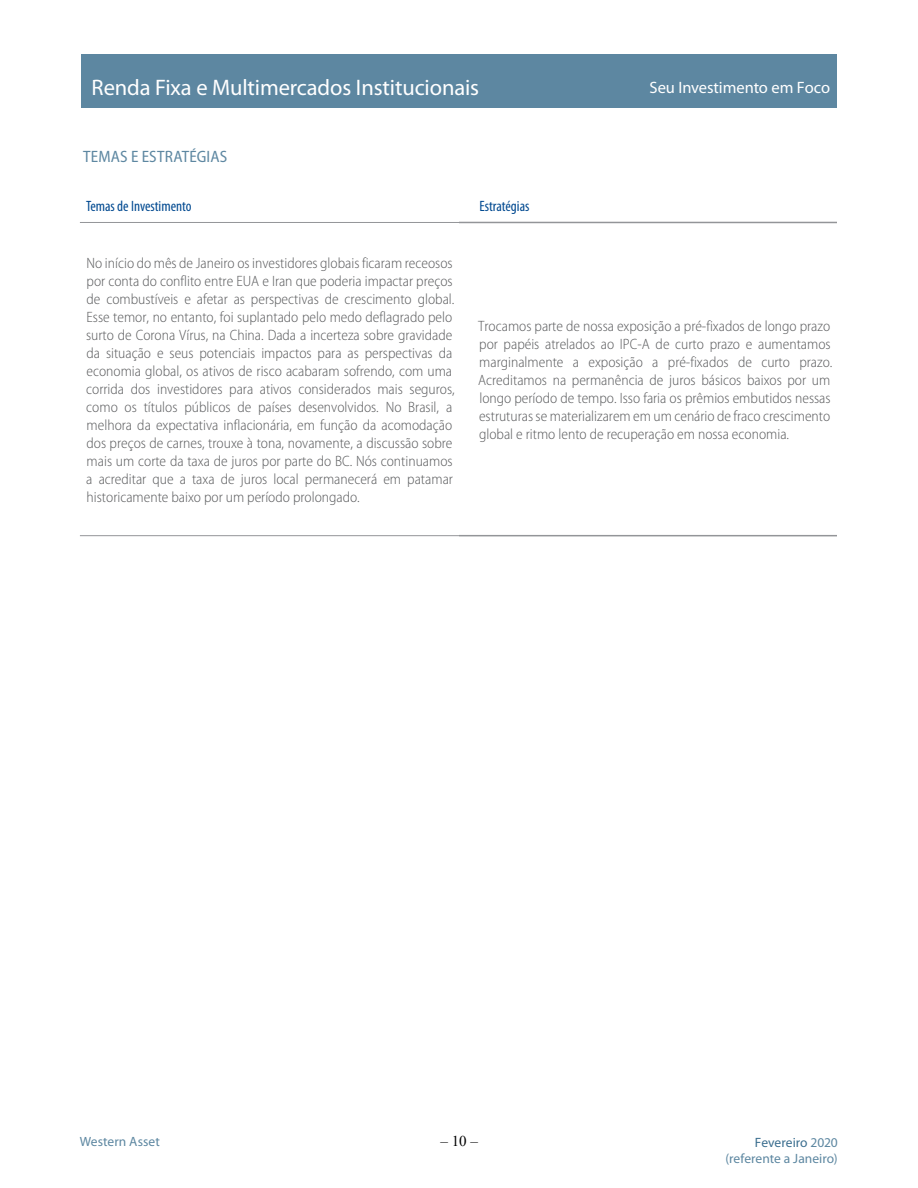
<style>
.page{position:relative;width:918px;height:1188px;background:#fff}
.page>*{position:absolute;margin:0;border:0;box-sizing:border-box;transform-origin:0 0}
.t1{font:22.5px "Myriad Pro";letter-spacing:-.005em;color:#fff}
.t2{font:16.5px "Myriad Pro";letter-spacing:-.005em;color:#fff}
.t3{font:semi-condensed 16.5px "Myriad Pro";letter-spacing:.01em;color:#5d87a1}
.t4{font:300 semi-condensed 15px/18px "Myriad Pro";color:#58595b}
.t5{font:condensed 15px "Myriad Pro";color:#004990}
.t6{font:15px "Times New Roman";color:#000}
.t7{font:13.5px/16.2px "Myriad Pro";color:#5d87a1;text-align:right}
.s1{color:#3b6e8f}
</style>
<div class="page">
<div style="left:81px;top:54px;width:756px;height:54px;background:#5d87a1"></div>
<hr style="left:80px;top:222px;width:379px;height:1px;background:#939598">
<hr style="left:80px;top:535px;width:379px;height:1px;background:#939598">
<hr style="left:459px;top:222px;width:378px;height:1px;background:#939598">
<hr style="left:459px;top:535px;width:378px;height:1px;background:#939598">
<h1 class="t1" style="left:92px;top:75px;width:389px">Renda Fixa e Multimercados Institucionais</h1>
<p class="t3" style="left:83px;top:148px;width:146px">TEMAS E ESTRATÉGIAS</p>
<p class="t5" style="left:86px;top:198px;width:107px">Temas de Investimento</p>
<p class="t5" style="left:479px;top:198px;width:52px">Estratégias</p>
<p class="t2" style="left:650px;top:79px;width:182px">Seu Investimento em Foco</p>
<p class="t4" style="left:86px;top:254px;width:370px">No início do mês de Janeiro os investidores globais ficaram receosos por conta do conflito entre EUA e Iran que poderia impactar preços de combustíveis e afetar as perspectivas de crescimento global.<br>Esse temor, no entanto, foi suplantado pelo medo deflagrado pelo surto de Corona Vírus, na China. Dada a incerteza sobre gravidade da situação e seus potenciais impactos para as perspectivas da economia global, os ativos de risco acabaram sofrendo, com uma corrida dos investidores para ativos considerados mais seguros, como os títulos públicos de países desenvolvidos. No Brasil, a melhora da expectativa inflacionária, em função da acomodação dos preços de carnes, trouxe à tona, novamente, a discussão sobre mais um corte da taxa de juros por parte do BC. Nós continuamos a acreditar que a taxa de juros local permanecerá em patamar historicamente baixo por um período prolongado.</p>
<p class="t4" style="left:478px;top:317px;width:356px">Trocamos parte de nossa exposição a pré-fixados de longo prazo por papéis atrelados ao IPC-A de curto prazo e aumentamos marginalmente a exposição a pré-fixados de curto prazo.<br>Acreditamos na permanência de juros básicos baixos por um longo período de tempo. Isso faria os prêmios embutidos nessas estruturas se materializarem em um cenário de fraco crescimento global e ritmo lento de recuperação em nossa economia.</p>
<p class="t6" style="left:440px;top:1131px;width:39px">– 10 –</p>
<p class="t7" style="left:80px;top:1134px;width:82px">Western Asset</p>
<p class="t7" style="left:726px;top:1135px;width:114px"><span class="s1">Fevereiro</span> 2020 (referente a Janeiro)</p>
</div>
